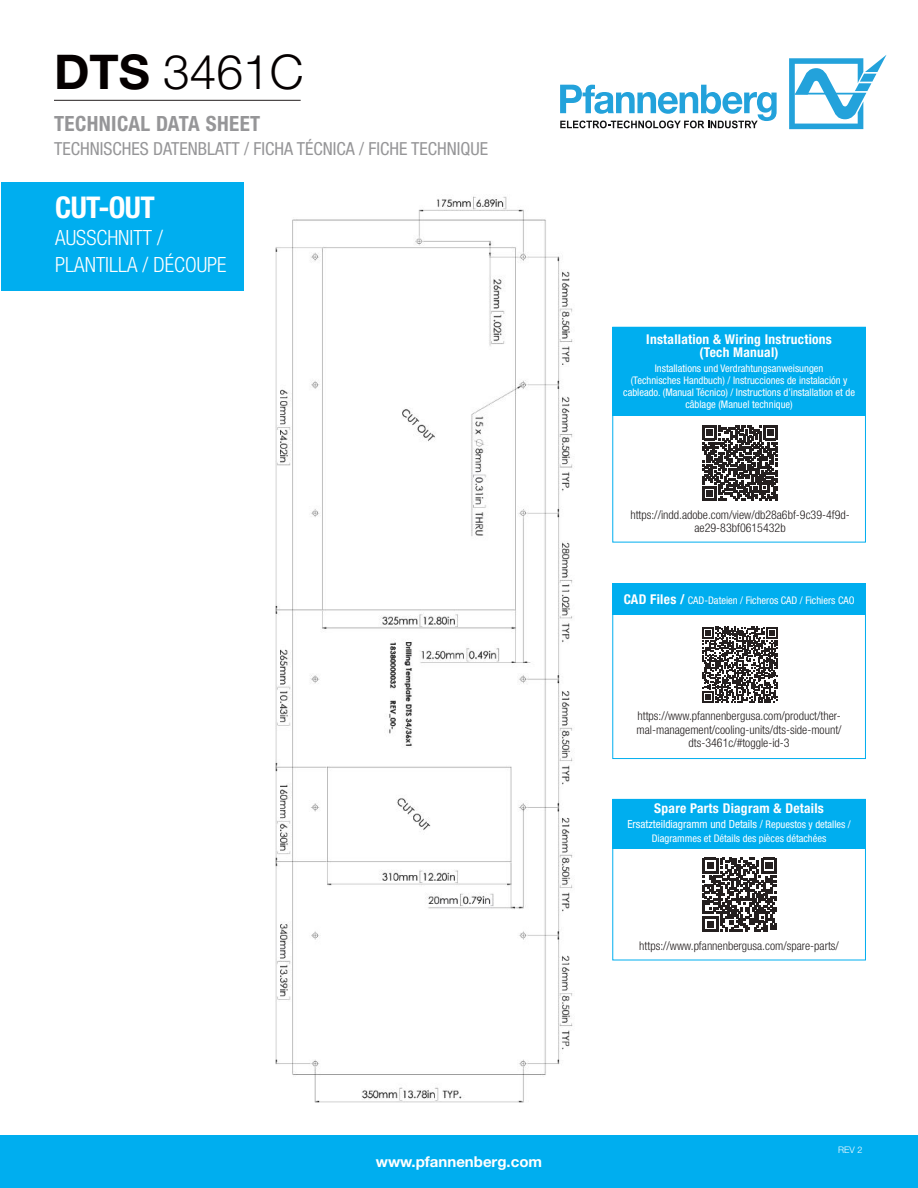
<style>
.page{position:relative;width:918px;height:1188px;background:#fff}
.page>*{position:absolute;margin:0;border:0;box-sizing:border-box;transform-origin:0 0}
.t1{font:300 48px "Helvetica Neue LT Std";color:#050000}
.t2{font:700 condensed 30px "Helvetica Neue LT Std";letter-spacing:-.02em;color:#fff}
.t3{font:300 condensed 21px/27px "Helvetica Neue LT Std";color:#fff}
.t4{font:700 condensed 21px "Helvetica Neue LT Std";letter-spacing:.02em;color:#969698}
.t5{font:condensed 18px "Helvetica Neue LT Std";color:#969698}
.t6{font:700 15px "Helvetica Neue LT Std";color:#fff}
.t7{font:700 condensed 13.5px/13.5px "Helvetica Neue LT Std";letter-spacing:.02em;color:#fff;text-align:center}
.t8{font:300 condensed 12px/13.5px "Helvetica Neue LT Std";color:#241f1f;text-align:center}
.t9{font:condensed 11.25px "Helvetica Neue LT Std";color:#fff}
.t10{font:condensed 10.5px/12px "Helvetica Neue LT Std";color:#fff;text-align:center}
.t11{font:300 9px "Helvetica Neue LT Std";color:#fff}
.s1{font-weight:700}
.s2{font-weight:700;font-size:13.5px}
.s3{font-size:10.5px}
</style>
<div class="page">
<svg style="left:789px;top:55px;width:98px;height:74px"></svg>
<svg style="left:560px;top:85px;width:217px;height:43px"></svg>
<div style="left:0;top:1135px;width:918px;height:53px;background:#00aeef"></div>
<hr style="left:54px;top:100px;width:247px;height:1px;background:#241f1f">
<img style="left:276px;top:196px;width:297px;height:906px">
<div style="left:2px;top:182px;width:242px;height:109px;background:#00aeef"></div>
<svg style="left:702px;top:627px;width:76px;height:76px"></svg>
<div style="left:612px;top:583px;width:254px;height:32px;background:#00aeef"></div>
<div style="left:612px;top:583px;width:254px;height:176px;border:1px solid #00aeef"></div>
<svg style="left:703px;top:858px;width:74px;height:74px"></svg>
<div style="left:613px;top:799px;width:253px;height:49px;background:#00aeef"></div>
<div style="left:612px;top:799px;width:254px;height:161px;border:1px solid #00aeef"></div>
<svg style="left:703px;top:426px;width:75px;height:75px"></svg>
<div style="left:612px;top:327px;width:254px;height:89px;background:#00aeef"></div>
<h1 class="t1" style="left:54px;top:43px;width:251px"><span class="s1">DTS</span> 3461C</h1>
<h3 class="t4" style="left:54px;top:111px;width:208px">TECHNICAL DATA SHEET</h3>
<h3 class="t5" style="left:54px;top:138px;width:436px">TECHNISCHES DATENBLATT / FICHA TÉCNICA / FICHE TECHNIQUE</h3>
<h2 class="t2" style="left:55px;top:189px;width:101px">CUT-OUT</h2>
<h3 class="t3" style="left:55px;top:224px;width:173px">AUSSCHNITT /<br>PLANTILLA / DÉCOUPE</h3>
<h3 class="t6" style="left:376px;top:1152px;width:168px">www.pfannenberg.com</h3>
<p class="t7" style="left:646px;top:332px;width:187px">Installation &amp; Wiring Instructions (Tech Manual)</p>
<p class="t10" style="left:623px;top:363px;width:233px">Installations und Verdrahtungsanweisungen<br>(Technisches Handbuch) / Instrucciones de instalación y cableado. (Manual Técnico) / Instructions d’installation et de câblage (Manuel technique)</p>
<p class="t8" style="left:630px;top:508px;width:221px">https://indd.adobe.com/view/db28a6bf-9c39-4f9d&shy;ae29-83bf0615432b</p>
<p class="t10" style="left:624px;top:595px;width:232px"><span class="s2">CAD Files /</span> CAD-Dateien / Ficheros CAD / Fichiers CAO</p>
<p class="t8" style="left:637px;top:709px;width:207px">https://www.pfannenbergusa.com/product/ther&shy;mal-management/cooling-units/dts-side-mount/ dts-3461c/#toggle-id-3</p>
<p class="t7" style="left:654px;top:801px;width:171px">Spare Parts Diagram &amp; Details</p>
<p class="t9" style="left:627px;top:818px;width:225px">Ersatzteildiagramm und Details / <span class="s3">Repuestos y detalles /</span></p>
<p class="t10" style="left:652px;top:832px;width:176px">Diagrammes et Détails des pièces détachées</p>
<p class="t8" style="left:639px;top:939px;width:201px">https://www.pfannenbergusa.com/spare-parts/</p>
<p class="t11" style="left:838px;top:1144px;width:26px">REV 2</p>
</div>
